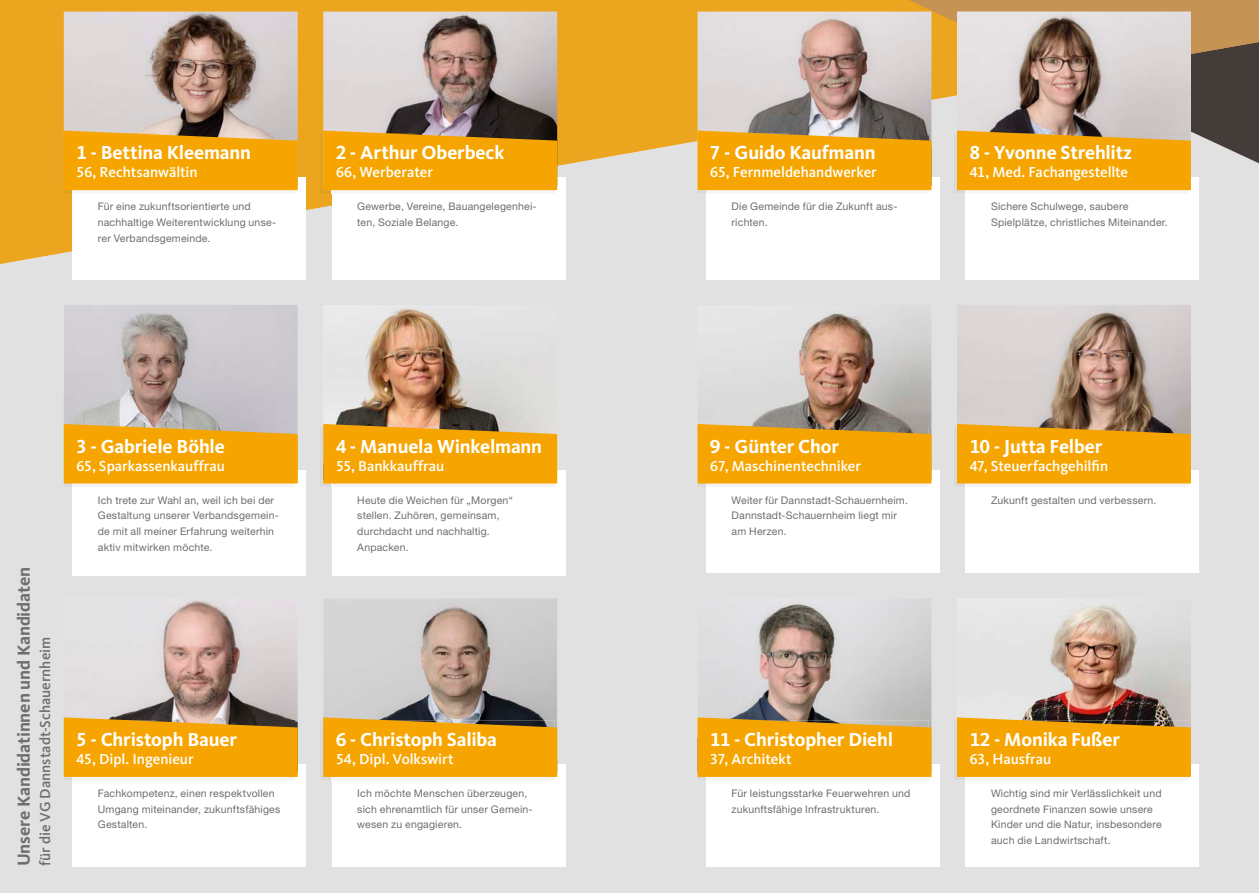
<style>
.page{position:relative;width:1259px;height:893px;background:#fff}
.page>*{position:absolute;margin:0;border:0;box-sizing:border-box;transform-origin:0 0}
.t1{font:700 19.5px "CDU Kievit Tab";letter-spacing:-.01em;color:#fff}
.t2{font:700 18px "CDU Kievit Tab";letter-spacing:-.01em;color:#6e6e6d}
.t3{font:500 15px "CDU Kievit Tab";letter-spacing:-.005em;color:#fff}
.t4{font:500 15px "CDU Kievit Tab";letter-spacing:-.005em;color:#6e6e6d}
.t5{font:10.5px/15.6px "Helvetica Neue LT Std";letter-spacing:.02em;color:#6e6e6d}
</style>
<div class="page">
<div style="left:0;top:190px;width:1259px;height:703px;background:#e1e1e1"></div>
<svg style="left:0;top:0;width:957px;height:264px;background:#e8b554"></svg>
<div style="left:72px;top:177px;width:234px;height:102px;background:#fff"></div>
<img style="left:64px;top:12px;width:234px;height:119px">
<div style="left:332px;top:177px;width:234px;height:102px;background:#fff"></div>
<img style="left:323px;top:12px;width:234px;height:119px">
<div style="left:72px;top:471px;width:234px;height:105px;background:#fff"></div>
<img style="left:64px;top:305px;width:234px;height:119px">
<div style="left:332px;top:471px;width:234px;height:105px;background:#fff"></div>
<img style="left:323px;top:305px;width:234px;height:119px">
<div style="left:72px;top:764px;width:234px;height:102px;background:#fff"></div>
<img style="left:64px;top:598px;width:234px;height:119px">
<div style="left:332px;top:764px;width:234px;height:102px;background:#fff"></div>
<img style="left:323px;top:598px;width:234px;height:119px">
<img style="left:64px;top:190px;width:8px;height:3px">
<svg style="left:64px;top:131px;width:234px;height:59px;background:#f0a50c"></svg>
<img style="left:320px;top:134px;width:12px;height:59px">
<svg style="left:323px;top:131px;width:234px;height:59px;background:#e99d06"></svg>
<img style="left:64px;top:483px;width:8px;height:4px">
<svg style="left:64px;top:424px;width:234px;height:59px;background:#f1a60f"></svg>
<img style="left:320px;top:427px;width:12px;height:60px">
<svg style="left:323px;top:424px;width:234px;height:59px;background:#eea30b"></svg>
<img style="left:64px;top:777px;width:8px;height:3px">
<svg style="left:64px;top:717px;width:234px;height:60px;background:#e99f09"></svg>
<img style="left:320px;top:720px;width:12px;height:60px">
<svg style="left:323px;top:717px;width:234px;height:60px;background:#e79e09"></svg>
<div style="left:706px;top:177px;width:234px;height:102px;background:#fff"></div>
<div style="left:965px;top:177px;width:234px;height:102px;background:#fff"></div>
<div style="left:706px;top:471px;width:234px;height:102px;background:#fff"></div>
<img style="left:697px;top:305px;width:234px;height:119px">
<div style="left:965px;top:471px;width:234px;height:102px;background:#fff"></div>
<img style="left:957px;top:305px;width:234px;height:119px">
<div style="left:706px;top:764px;width:234px;height:102px;background:#fff"></div>
<img style="left:697px;top:598px;width:234px;height:119px">
<div style="left:965px;top:764px;width:234px;height:102px;background:#fff"></div>
<img style="left:957px;top:598px;width:234px;height:119px">
<img style="left:697px;top:190px;width:9px;height:3px">
<img style="left:953px;top:190px;width:12px;height:3px">
<svg style="left:697px;top:0;width:562px;height:190px;background:#caaa77"></svg>
<img style="left:697px;top:483px;width:9px;height:4px">
<svg style="left:697px;top:424px;width:234px;height:59px;background:#eca20b"></svg>
<img style="left:953px;top:427px;width:12px;height:60px">
<svg style="left:957px;top:424px;width:234px;height:59px;background:#eca008"></svg>
<img style="left:697px;top:777px;width:9px;height:3px">
<svg style="left:697px;top:717px;width:234px;height:60px;background:#eda40f"></svg>
<img style="left:953px;top:720px;width:12px;height:60px">
<svg style="left:957px;top:717px;width:234px;height:60px;background:#e89e07"></svg>
<h1 class="t1" style="left:77px;top:141px;width:176px">1 - Bettina Kleemann</h1>
<h3 class="t3" style="left:77px;top:164px;width:123px">56 , Rechtsanwältin</h3>
<h1 class="t1" style="left:336px;top:141px;width:170px">2 - Arthur Oberbeck</h1>
<h3 class="t3" style="left:336px;top:164px;width:98px">66 , Werberater</h3>
<p class="t5" style="left:98px;top:199px;width:180px">Für eine zukunftsorientierte und nachhaltige Weiterentwicklung unse&shy;rer Verbandsgemeinde .</p>
<p class="t5" style="left:357px;top:199px;width:181px">Gewerbe, Vereine, Bauangelegenhei&shy;ten, Soziale Belange .</p>
<h2 class="t2" style="left:13px;top:866px;width:301px;rotate:-90deg">Unsere Kandidatinnen und Kandidaten</h2>
<h3 class="t4" style="left:36px;top:866px;width:231px;rotate:-90deg">für die VG Dannstadt-Schauernheim</h3>
<h1 class="t1" style="left:77px;top:435px;width:150px">3 - Gabriele Böhle</h1>
<h3 class="t3" style="left:77px;top:457px;width:150px">65 , Sparkassenkauffrau</h3>
<h1 class="t1" style="left:336px;top:435px;width:208px">4 - Manuela Winkelmann</h1>
<h3 class="t3" style="left:336px;top:457px;width:110px">55 , Bankkauffrau</h3>
<p class="t5" style="left:98px;top:492px;width:182px">Ich trete zur Wahl an, weil ich bei der Gestaltung unserer Verbandsgemein&shy;de mit all meiner Erfahrung weiterhin aktiv mitwirken möchte.</p>
<p class="t5" style="left:357px;top:492px;width:157px">Heute die Weichen für „Morgen“ stellen. Zuhören, gemeinsam, durchdacht und nachhaltig.<br>Anpacken.</p>
<h1 class="t1" style="left:77px;top:728px;width:162px">5 - Christoph Bauer</h1>
<h3 class="t3" style="left:77px;top:750px;width:119px">45 , Dipl. Ingenieur</h3>
<h1 class="t1" style="left:336px;top:728px;width:162px">6 - Christoph Saliba</h1>
<h3 class="t3" style="left:336px;top:750px;width:119px">54 , Dipl. Volkswirt</h3>
<p class="t5" style="left:98px;top:785px;width:184px">Fachkompetenz, einen respektvollen<br>Umgang miteinander, zukunftsfähiges<br>Gestalten .</p>
<p class="t5" style="left:357px;top:785px;width:177px">Ich möchte Menschen überzeugen, sich ehrenamtlich für unser Gemein&shy;wesen zu engagieren.</p>
<h1 class="t1" style="left:710px;top:141px;width:167px">7 - Guido Kaufmann</h1>
<h3 class="t3" style="left:710px;top:164px;width:168px">65 , Fernmeldehandwerker</h3>
<h1 class="t1" style="left:969px;top:141px;width:164px">8 - Yvonne Strehlitz</h1>
<h3 class="t3" style="left:969px;top:164px;width:160px">41 , Med. Fachangestellte</h3>
<p class="t5" style="left:731px;top:199px;width:167px">Die Gemeinde für die Zukunft aus&shy;richten.</p>
<p class="t5" style="left:991px;top:199px;width:178px">Sichere Schulwege, saubere<br>Spielplätze, christliches Miteinander .</p>
<h1 class="t1" style="left:710px;top:435px;width:130px">9 - Günter Chor</h1>
<h3 class="t3" style="left:710px;top:457px;width:152px">67 , Maschinentechniker</h3>
<h1 class="t1" style="left:969px;top:435px;width:134px">10 - Jutta Felber</h1>
<h3 class="t3" style="left:969px;top:457px;width:140px">47 , Steuerfachgehilfin</h3>
<p class="t5" style="left:731px;top:492px;width:178px">Weiter für Dannstadt-Schauernheim.<br>Dannstadt-Schauernheim liegt mir am Herzen.</p>
<p class="t5" style="left:991px;top:492px;width:167px">Zukunft gestalten und verbessern .</p>
<h1 class="t1" style="left:710px;top:728px;width:184px">11 - Christopher Diehl</h1>
<h3 class="t3" style="left:710px;top:750px;width:83px">37 , Architekt</h3>
<h1 class="t1" style="left:969px;top:728px;width:152px">12 - Monika Fußer</h1>
<h3 class="t3" style="left:969px;top:750px;width:83px">63 , Hausfrau</h3>
<p class="t5" style="left:731px;top:785px;width:180px">Für leistungsstarke Feuerwehren und zukunftsfähige Infrastrukturen .</p>
<p class="t5" style="left:991px;top:785px;width:172px">Wichtig sind mir Verlässlichkeit und geordnete Finanzen sowie unsere Kinder und die Natur, insbesondere auch die Landwirtschaft .</p>
</div>
